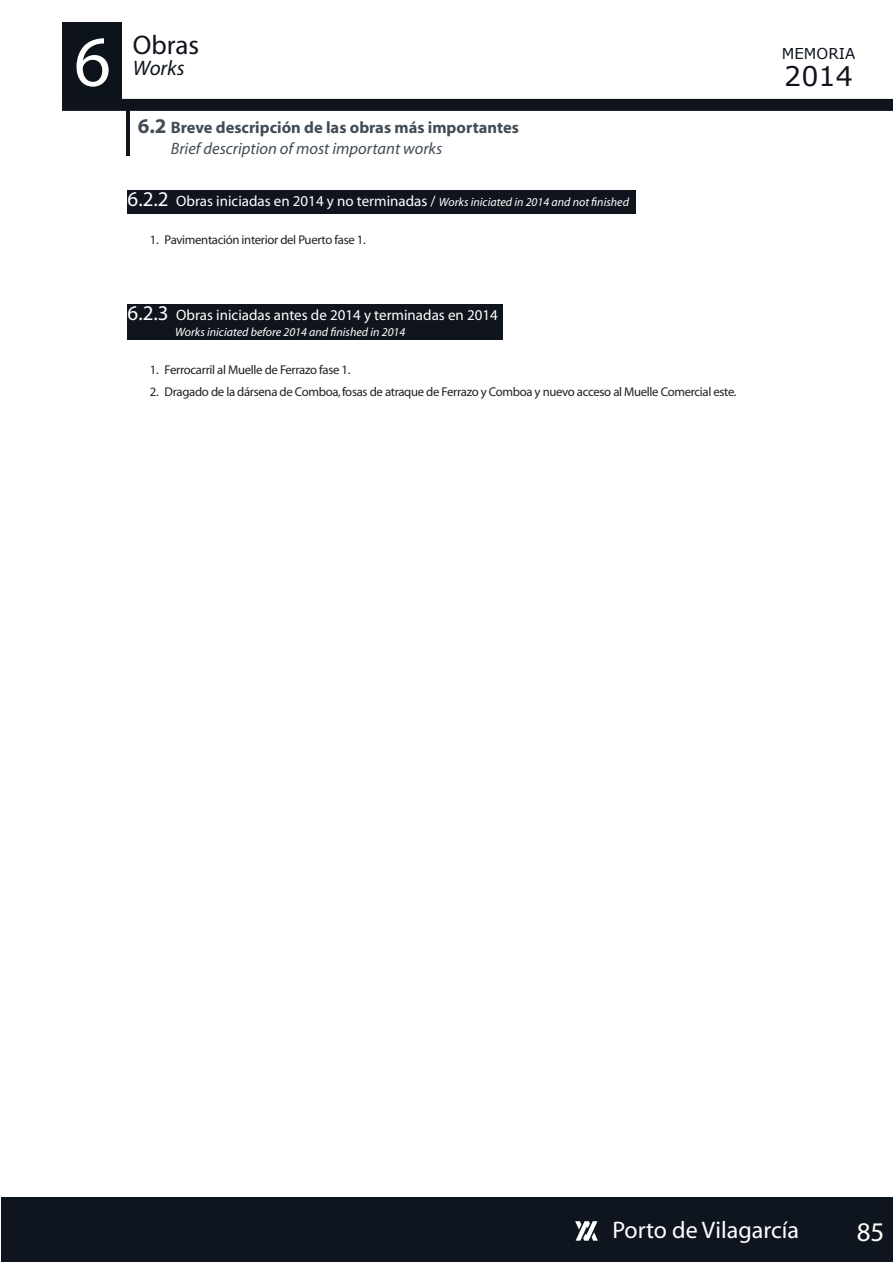
<style>
.page{position:relative;width:893px;height:1263px;background:#fff}
.page>*{position:absolute;margin:0;border:0;box-sizing:border-box;transform-origin:0 0}
.t1{font:72px "Myriad";color:#fff}
.t2{font:27px "Myriad";color:#0f141d}
.t3{font:27px "Verdana";color:#0f141d}
.t4{font:27px "Myriad";color:#fff}
.t5{font:24px "Myriad";color:#fff}
.t6{font:italic 21px "Myriad";color:#0f151e}
.t7{font:700 16.5px/21px "Myriad";color:#414c56}
.t8{font:15px "Myriad";color:#fff}
.t9{font:15px "Verdana";color:#0f141d}
.t10{font:12.75px "Myriad";letter-spacing:-.025em;color:#231f20}
.t11{font:italic 12px "Myriad";color:#fff}
.s1{font-size:21px}
.s2{font-weight:400;font-style:italic}
.s3{font-style:italic;font-size:12px}
</style>
<div class="page">
<div style="left:1px;top:1197px;width:891px;height:65px;background:#0f151e"></div>
<svg style="left:575px;top:1221px;width:23px;height:20px"></svg>
<svg style="left:62px;top:23px;width:831px;height:88px"></svg>
<hr style="left:126px;top:110px;width:3px;height:46px;background:#0f141d">
<div style="left:128px;top:304px;width:375px;height:35px;background:#0f141d"></div>
<div style="left:128px;top:190px;width:508px;height:23px;background:#0f141d"></div>
<h1 class="t1" style="left:74px;top:26px;width:38px">6</h1>
<h2 class="t2" style="left:133px;top:32px;width:68px">Obras</h2>
<h3 class="t6" style="left:133px;top:58px;width:53px">Works</h3>
<p class="t7" style="left:171px;top:117px;width:350px;text-indent:-33px"><span class="s1">6.2</span> Breve descripción de las obras más importantes<br><span class="s2">Brief description of most important works</span></p>
<p class="t8" style="left:128px;top:194px;width:503px"><span class="s1">6.2.2</span> Obras iniciadas en 2014 y no terminadas / <span class="s3">Works iniciated in 2014 and not finished</span></p>
<p class="t10" style="left:150px;top:234px;width:217px">1. Pavimentación interior del Puerto fase 1.</p>
<p class="t8" style="left:128px;top:307px;width:372px"><span class="s1">6.2.3</span> Obras iniciadas antes de 2014 y terminadas en 2014</p>
<p class="t11" style="left:175px;top:326px;width:232px">Works iniciated before 2014 and finished in 2014</p>
<p class="t10" style="left:150px;top:364px;width:202px">1. Ferrocarril al Muelle de Ferrazo fase 1.</p>
<p class="t10" style="left:150px;top:385px;width:588px">2. Dragado de la dársena de Comboa, fosas de atraque de Ferrazo y Comboa y nuevo acceso al Muelle Comercial este.</p>
<p class="t9" style="left:782px;top:44px;width:75px">MEMORIA</p>
<h2 class="t3" style="left:784px;top:59px;width:70px">2014</h2>
<h3 class="t5" style="left:612px;top:1218px;width:188px">Porto de Vilagarcía</h3>
<h2 class="t4" style="left:857px;top:1218px;width:29px">85</h2>
</div>
